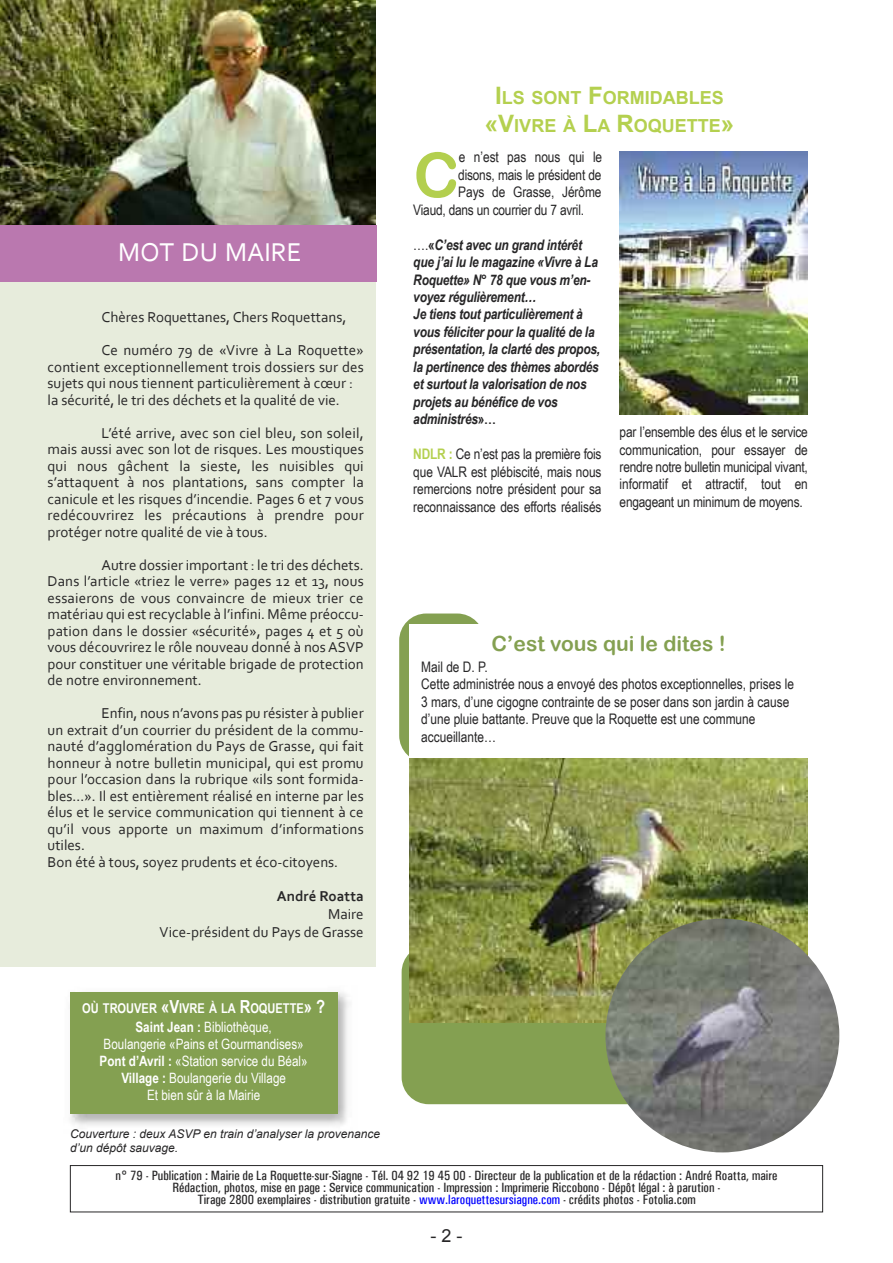
<style>
.page{position:relative;width:893px;height:1263px;background:#fff}
.page>*{position:absolute;margin:0;border:0;box-sizing:border-box;transform-origin:0 0}
.t1{font:62.25px "Arial Rounded MT Bold";color:#b3cf4e}
.t2{font:27px "Corbel";color:#fff}
.t3{font:21px "Arial Rounded MT Bold";color:#84a051}
.t4{font:700 18px/28.8px "Arial";color:#b4d04f;text-align:center}
.t5{font:18px "Arial";color:#272627}
.t6{font:15px/16.5px "Corbel";color:#272627}
.t7{font:700 15px "Corbel";color:#272627}
.t8{font:14.55px/17.4px "Arial Narrow";letter-spacing:-.005em;color:#272627;text-align:justify}
.t9{font:italic 700 14.55px/17.4px "Arial Narrow";letter-spacing:-.015em;color:#272627}
.t10{font:14.25px/17.1px "Arial Narrow";color:#fff;text-align:center}
.t11{font:500 condensed 13.5px/12px "Univers";color:#272627;text-align:center}
.t12{font:700 13.5px "Arial Narrow";color:#fff}
.t13{font:italic 12px/14.4px "Arial";color:#272627}
.s1{font-size:18px}
.s2{font-weight:700}
.s3{font-size:24px}
.s4{font-weight:400;font-style:normal}
.s5{font-style:normal}
.s6{font-weight:700;color:#b4d04f}
.s7{color:#00f}
</style>
<div class="page">
<div style="left:402px;top:945px;width:406px;height:159px;background:#84a051;border-radius:27px"></div>
<div style="left:399px;top:613px;width:85px;height:149px;background:#84a051;border-radius:27px"></div>
<div style="left:70px;top:1165px;width:753px;height:47px;border:1px solid #272627"></div>
<img style="left:70px;top:992px;width:279px;height:134px">
<div style="left:70px;top:992px;width:267px;height:122px;background:#84a051"></div>
<div style="left:0;top:0;width:376px;height:966px;background:#e7ecdc"></div>
<img style="left:0;top:0;width:375px;height:225px">
<div style="left:0;top:225px;width:376px;height:56px;background:#ba78af"></div>
<img style="left:619px;top:151px;width:189px;height:263px">
<img style="left:410px;top:757px;width:398px;height:265px">
<div style="left:409px;top:624px;width:399px;height:133px;background:#fff"></div>
<img style="left:605px;top:918px;width:234px;height:234px;border-radius:50%">
<h2 class="t2" style="left:118px;top:241px;width:185px">Mot Du MAIRE</h2>
<p class="t6" style="left:102px;top:310px;width:246px">Chères Roquettanes, Chers Roquettans,</p>
<p class="t6" style="left:48px;top:343px;width:318px;text-indent:54px">Ce numéro 79 de «Vivre à La Roquette» contient exceptionnellement trois dossiers sur des sujets qui nous tiennent particulièrement à cœur : la sécurité, le tri des déchets et la qualité de vie.</p>
<p class="t6" style="left:48px;top:426px;width:318px;text-align:justify;text-indent:54px">L’été arrive, avec son ciel bleu, son soleil, mais aussi avec son lot de risques. Les moustiques qui nous gâchent la sieste, les nuisibles qui s’attaquent à nos plantations, sans compter la canicule et les risques d’incendie. Pages 6 et 7 vous redécouvrirez les précautions à prendre pour protéger notre qualité de vie à tous.</p>
<p class="t6" style="left:48px;top:558px;width:318px;text-align:justify;text-indent:54px">Autre dossier important : le tri des déchets.<br>Dans l’article «triez le verre» pages 12 et 13, nous essaierons de vous convaincre de mieux trier ce matériau qui est recyclable à l’infini. Même préoccu&shy;pation dans le dossier «sécurité», pages 4 et 5 où vous découvrirez le rôle nouveau donné à nosASVP pour constituer une véritable brigade de protection de notre environnement.</p>
<p class="t6" style="left:48px;top:706px;width:318px;text-indent:54px">Enfin, nous n’avons pas pu résister à publier un extrait d’un courrier du président de la commu&shy;nauté d’agglomération du Pays de Grasse, qui fait honneur à notre bulletin municipal, qui est promu pour l’occasion dans la rubrique «ils sont formida&shy;bles…». Il est entièrement réalisé en interne par les élus et le service communication qui tiennent à ce qu’il vous apporte un maximum d’informations utiles.<br>Bon été à tous, soyez prudents et éco-citoyens.</p>
<p class="t7" style="left:277px;top:890px;width:88px">André Roatta</p>
<p class="t6" style="left:160px;top:907px;width:206px;line-height:18px;text-align:right">Maire<br>Vice-président du Pays de Grasse</p>
<p class="t12" style="left:82px;top:1000px;width:244px">OÙ TROUVER <span class="s1">«V</span>IVRE À LA <span class="s1">R</span>OQUETTE<span class="s1">» ?</span></p>
<p class="t10" style="left:100px;top:1018px;width:210px"><span class="s2">SAINT JEAN :</span> Bibliothèque,<br>Boulangerie «Pains et Gourmandises»<br><span class="s2">PONT D’AVRIL :</span> «Station service du Béal»<br><span class="s2">VILLAGE :</span> Boulangerie du Village<br>Et bien sûr à la Mairie</p>
<p class="t13" style="left:70px;top:1126px;width:311px">Couverture : deux ASVP en train d’analyser la provenance d’un dépôt sauvage.</p>
<p class="t4" style="left:485px;top:83px;width:251px"><span class="s3">I</span>LS SONT <span class="s3">F</span>ORMIDABLES <span class="s3">«V</span>IVRE À <span class="s3">L</span>A <span class="s3">R</span>OQUETTE<span class="s3">»</span></p>
<h1 class="t1" style="left:413px;top:138px;width:48px">C</h1>
<p class="t8" style="left:459px;top:148px;width:145px">e n’est pas nous qui le</p>
<p class="t8" style="left:458px;top:166px;width:145px">disons, mais le président de</p>
<p class="t8" style="left:458px;top:183px;width:145px">Pays de Grasse, Jérôme</p>
<p class="t8" style="left:413px;top:201px;width:172px">Viaud, dans un courrier du 7 avril.</p>
<p class="t9" style="left:413px;top:236px;width:188px"><span class="s4">….</span><span class="s5">«</span>C’est avec un grand intérêt que j’ai lu le magazine «Vivre à La<br>Roquette» N° 78 que vous m’en&shy;voyez régulièrement…<br>Je tiens tout particulièrement à vous féliciter pour la qualité de la présentation, la clarté des propos, la pertinence des thèmes abordés et surtout la valorisation de nos projets au bénéfice de vos administrés<span class="s5">»…</span></p>
<p class="t8" style="left:413px;top:445px;width:190px"><span class="s6">NDLR :</span> Ce n’est pas la première fois que VALR est plébiscité, mais nous remercions notre président pour sa reconnaissance des efforts réalisés</p>
<p class="t8" style="left:620px;top:423px;width:190px">par l’ensemble des élus et le service communication, pour essayer de rendre notre bulletin municipal vivant, informatif et attractif, tout en engageant un minimum de moyens.</p>
<h3 class="t3" style="left:491px;top:631px;width:236px">C’est vous qui le dites !</h3>
<p class="t8" style="left:421px;top:658px;width:374px;text-align:left">Mail de D. P.<br>Cette administrée nous a envoyé des photos exceptionnelles, prises le 3 mars, d’une cigogne contrainte de se poser dans son jardin à cause d’une pluie battante. Preuve que la Roquette est une commune accueillante…</p>
<p class="t11" style="left:116px;top:1169px;width:663px">n° 79 - Publication : Mairie de La Roquette-sur-Siagne - Tél. 04 92 19 45 00 - Directeur de la publication et de la rédaction : André Roatta, maire<br>Rédaction, photos, mise en page : Service communication - Impression : Imprimerie Riccobono - Dépôt légal : à parution -<br>Tirage 2800 exemplaires - distribution gratuite - <span class="s7">www.laroquettesursiagne.com</span> - crédits photos - Fotolia.com</p>
<p class="t5" style="left:430px;top:1226px;width:34px">-2-</p>
</div>
